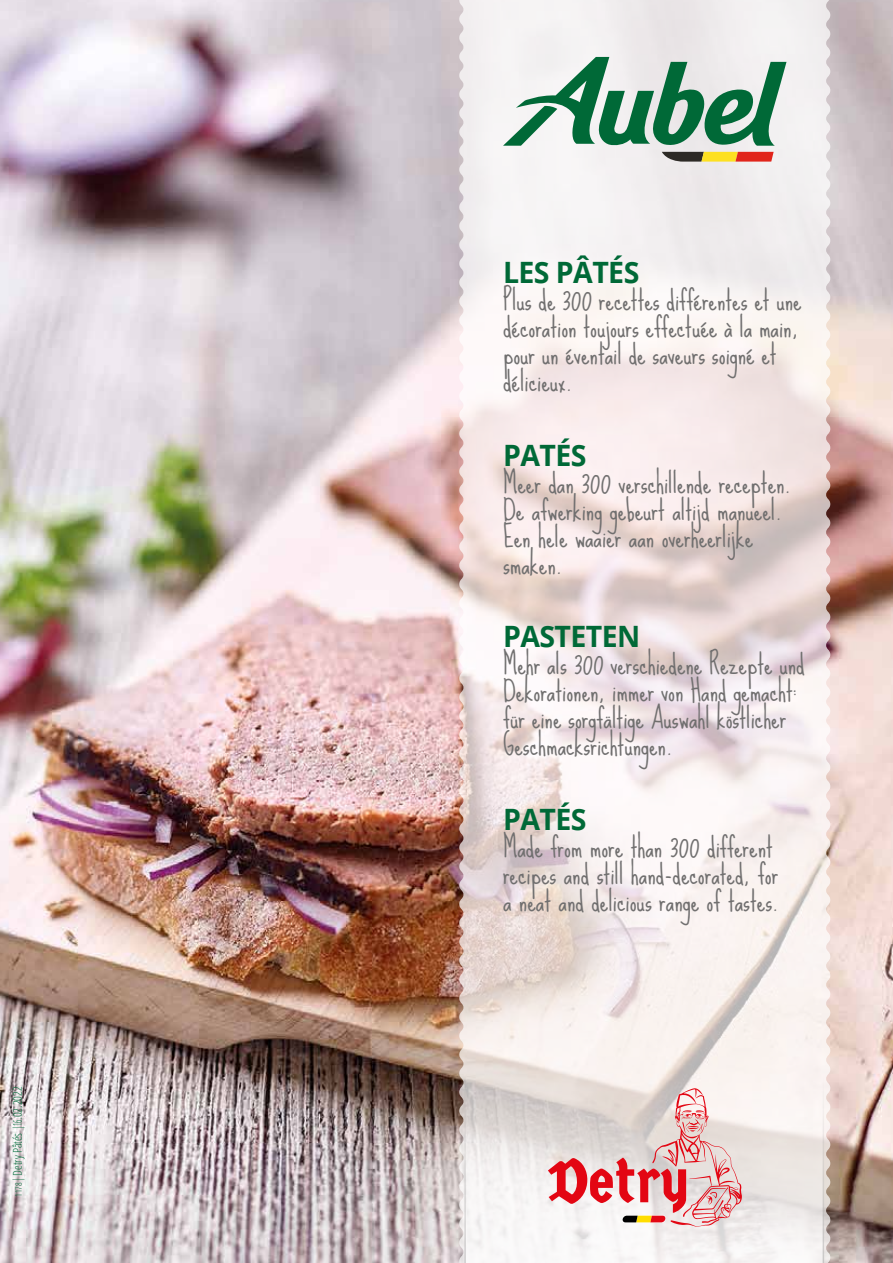
<style>
.page{position:relative;width:893px;height:1263px;background:#fff}
.page>*{position:absolute;margin:0;border:0;box-sizing:border-box;transform-origin:0 0}
.t1{font:700 29.4px "Open Sans";letter-spacing:-.02em;color:#006937}
.t2{font:27px/27px "Sue Ellen Francisco";color:#706f6f}
.t3{font:300 condensed 12px "Open Sans";color:#006937;scale:.7 1}
.s1{font-size:9px}
</style>
<div class="page">
<img style="left:0;top:0;width:893px;height:1263px">
<svg style="left:459px;top:0;width:371px;height:1263px;fill:#f5eeee"></svg>
<svg style="left:548px;top:1088px;width:194px;height:139px"></svg>
<svg style="left:503px;top:57px;width:283px;height:89px"></svg>
<svg style="left:662px;top:152px;width:112px;height:10px"></svg>
<p class="t3" style="left:9px;top:1197px;width:160px;rotate:-90deg"><span class="s1">1178</span> | Detry Pâtés |16.02.2022</p>
<p class="t1" style="left:503px;top:252px;width:138px">LES PÂTÉS</p>
<p class="t2" style="left:503px;top:287px;width:300px">Plus de 300 recettes différentes et une décoration toujours effectuée à la main, pour un éventail de saveurs soigné et délicieux.</p>
<p class="t1" style="left:503px;top:434px;width:85px">PATÉS</p>
<p class="t2" style="left:503px;top:470px;width:290px">Meer dan 300 verschillende recepten.<br>De afwerking gebeurt altijd manueel.<br>Een hele waaier aan overheerlijke smaken.</p>
<p class="t1" style="left:503px;top:616px;width:139px">PASTETEN</p>
<p class="t2" style="left:503px;top:651px;width:303px">Mehr als 300 verschiedene Rezepte und Dekorationen, immer von Hand gemacht: für eine sorgfältige Auswahl köstlicher Geschmacksrichtungen.</p>
<p class="t1" style="left:503px;top:798px;width:85px">PATÉS</p>
<p class="t2" style="left:503px;top:834px;width:277px">Made from more than 300 different recipes and still hand-decorated, for a neat and delicious range of tastes.</p>
</div>
